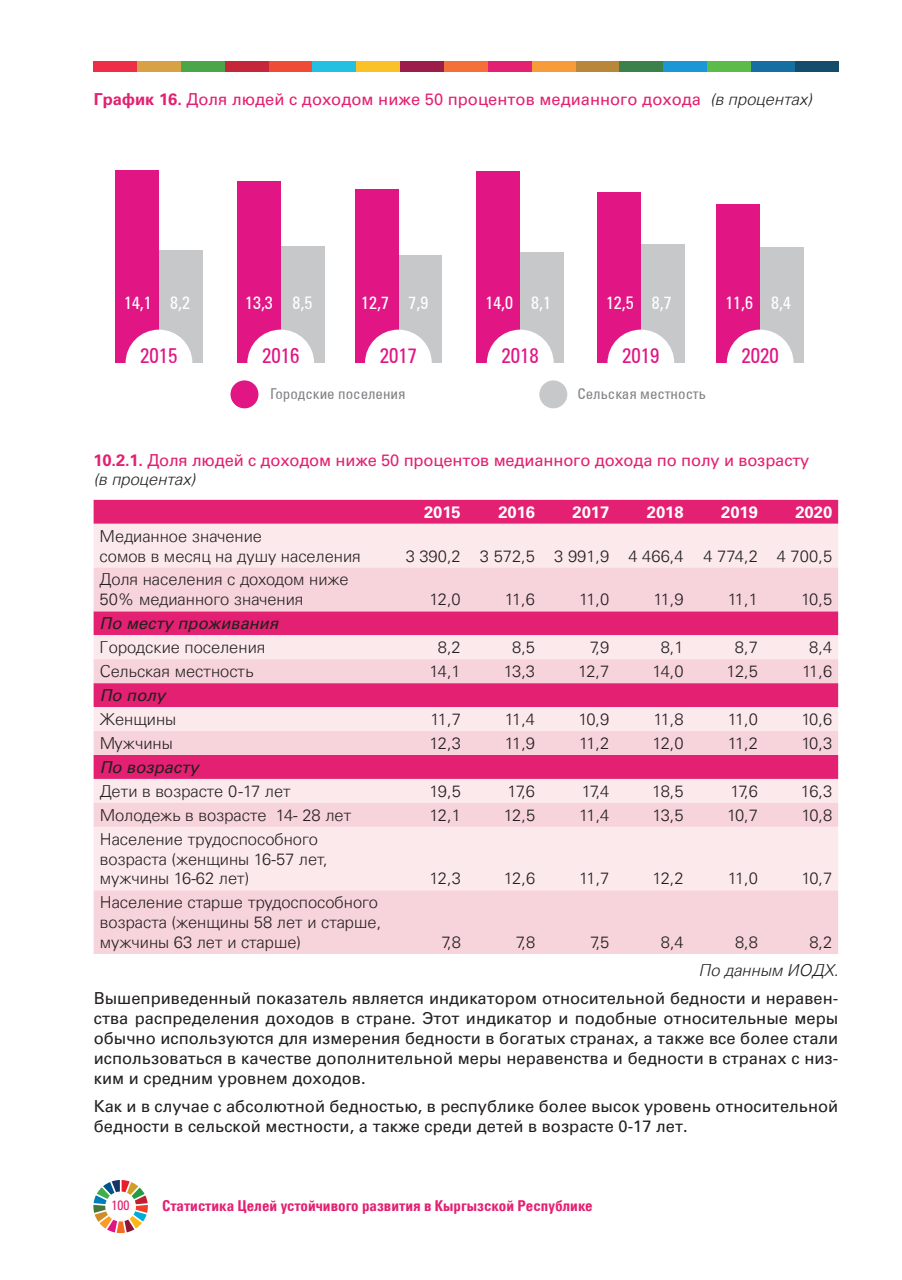
<style>
.page{position:relative;width:902px;height:1280px;background:#fff}
.page>*{position:absolute;margin:0;border:0;box-sizing:border-box;transform-origin:0 0}
.t1{font:condensed 21px "Univers LTCYR 57";color:#e11584}
.t2{font:condensed 17.85px "Univers LTCYR 57";color:#fff}
.t3{font:300 16.5px/19.8px "Univers LTCYR 45";color:#231f20}
.t4{font:16.5px/19.8px "Univers LTCYR 55 Roman";color:#231f20;text-align:justify}
.t5{font:16.5px "Univers LTCYR 55 Roman";letter-spacing:-.01em;color:#e32071}
.t6{font:italic 16.5px "Univers LTCYR 55";color:#231f20}
.t7{font:italic 300 16.5px "Univers LTCYR 45";color:#231f20}
.t8{font:700 16.5px "Univers LTCYR 65";color:#fff}
.t9{font:15px "Univers LTCYR 67 Bold Cond";color:#e32071}
.t10{font:condensed 15px "Univers LTCYR 57";color:#808285}
.t11{font:condensed 13.5px "Univers LTCYR 57";color:#e32071}
.s1{font-family:"Univers LTCYR 65";font-weight:700}
.s2{font-family:"Univers LTCYR 45";font-weight:300;font-style:italic;color:#231f20}
</style>
<div class="page">
<svg style="left:93px;top:1180px;width:55px;height:53px"></svg>
<div style="left:575px;top:62px;width:44px;height:10px;background:#b8873a"></div>
<div style="left:137px;top:62px;width:44px;height:10px;background:#d8a145"></div>
<div style="left:400px;top:62px;width:44px;height:10px;background:#9c1d49"></div>
<div style="left:268px;top:62px;width:44px;height:10px;background:#ef4c38"></div>
<div style="left:750px;top:62px;width:44px;height:10px;background:#166fa1"></div>
<div style="left:225px;top:62px;width:43px;height:10px;background:#c52639"></div>
<div style="left:488px;top:62px;width:43px;height:10px;background:#e32071"></div>
<div style="left:794px;top:62px;width:44px;height:10px;background:#154c6c"></div>
<div style="left:356px;top:62px;width:44px;height:10px;background:#fbc128"></div>
<div style="left:531px;top:62px;width:44px;height:10px;background:#f89b39"></div>
<div style="left:619px;top:62px;width:44px;height:10px;background:#3c814c"></div>
<div style="left:312px;top:62px;width:44px;height:10px;background:#24c0e2"></div>
<div style="left:663px;top:62px;width:44px;height:10px;background:#1a97d5"></div>
<div style="left:707px;top:62px;width:43px;height:10px;background:#5dbb4a"></div>
<div style="left:444px;top:62px;width:44px;height:10px;background:#f37139"></div>
<div style="left:181px;top:62px;width:44px;height:10px;background:#4ba549"></div>
<div style="left:93px;top:62px;width:44px;height:10px;background:#ee2d46"></div>
<div style="left:520px;top:252px;width:44px;height:111px;background:#c7c8ca"></div>
<div style="left:398px;top:255px;width:44px;height:108px;background:#c7c8ca"></div>
<div style="left:281px;top:247px;width:43px;height:116px;background:#c7c8ca"></div>
<div style="left:159px;top:251px;width:44px;height:112px;background:#c7c8ca"></div>
<div style="left:476px;top:172px;width:44px;height:191px;background:#e11584"></div>
<div style="left:354px;top:189px;width:44px;height:174px;background:#e11584"></div>
<div style="left:237px;top:181px;width:44px;height:182px;background:#e11584"></div>
<div style="left:115px;top:170px;width:44px;height:193px;background:#e11584"></div>
<div style="left:126px;top:330px;width:66px;height:66px;background:#fff;border-radius:50%"></div>
<div style="left:247px;top:330px;width:67px;height:66px;background:#fff;border-radius:50%"></div>
<div style="left:365px;top:330px;width:66px;height:66px;background:#fff;border-radius:50%"></div>
<div style="left:487px;top:330px;width:66px;height:66px;background:#fff;border-radius:50%"></div>
<div style="left:539px;top:380px;width:28px;height:28px;background:#c7c8ca;border-radius:50%"></div>
<div style="left:230px;top:380px;width:28px;height:28px;background:#e11584;border-radius:50%"></div>
<div style="left:640px;top:244px;width:44px;height:119px;background:#c7c8ca"></div>
<div style="left:597px;top:193px;width:43px;height:170px;background:#e11584"></div>
<div style="left:607px;top:330px;width:67px;height:66px;background:#fff;border-radius:50%"></div>
<div style="left:760px;top:247px;width:43px;height:116px;background:#c7c8ca"></div>
<div style="left:716px;top:204px;width:44px;height:159px;background:#e11584"></div>
<div style="left:726px;top:330px;width:67px;height:66px;background:#fff;border-radius:50%"></div>
<div style="left:94px;top:500px;width:744px;height:24px;background:#e32071"></div>
<div style="left:94px;top:524px;width:744px;height:43px;background:#fce9ec"></div>
<svg style="left:94px;top:567px;width:744px;height:387px;background:#f5bacd"></svg>
<p class="t5" style="left:94px;top:88px;width:719px"><span class="s1">График 16.</span> Доля людей с доходом ниже 50 процентов медианного дохода <span class="s2">(в процентах)</span></p>
<p class="t2" style="left:124px;top:291px;width:67px">14,1 8,2</p>
<p class="t2" style="left:245px;top:291px;width:69px">13,3 8,5</p>
<p class="t2" style="left:361px;top:291px;width:69px">12,7 7,9</p>
<p class="t2" style="left:485px;top:291px;width:67px">14,0 8,1</p>
<p class="t1" style="left:140px;top:342px;width:39px">2015</p>
<p class="t1" style="left:262px;top:342px;width:39px">2016</p>
<p class="t1" style="left:380px;top:342px;width:39px">2017</p>
<p class="t1" style="left:501px;top:342px;width:39px">2018</p>
<p class="t10" style="left:270px;top:385px;width:137px">Городские поселения</p>
<p class="t2" style="left:606px;top:291px;width:67px">12,5 8,7</p>
<p class="t1" style="left:622px;top:342px;width:39px">2019</p>
<p class="t10" style="left:577px;top:385px;width:130px">Сельская местность</p>
<p class="t2" style="left:725px;top:291px;width:67px">11,6 8,4</p>
<p class="t1" style="left:741px;top:342px;width:39px">2020</p>
<p class="t5" style="left:94px;top:448px;width:717px"><span class="s1">10.2.1.</span> Доля людей с доходом ниже 50 процентов медианного дохода по полу и возрасту</p>
<p class="t7" style="left:94px;top:469px;width:103px">(в процентах)</p>
<p class="t8" style="left:424px;top:500px;width:38px">2015</p>
<p class="t8" style="left:498px;top:500px;width:38px">2016</p>
<p class="t8" style="left:572px;top:500px;width:38px">2017</p>
<p class="t8" style="left:646px;top:500px;width:38px">2018</p>
<p class="t8" style="left:721px;top:500px;width:38px">2019</p>
<p class="t8" style="left:795px;top:500px;width:38px">2020</p>
<p class="t3" style="left:100px;top:526px;width:263px">Медианное значение<br>сомов в месяц на душу населения</p>
<p class="t3" style="left:405px;top:545px;width:428px">3 390,2 3 572,5 3 991,9 4 466,4 4 774,2 4 700,5</p>
<p class="t3" style="left:100px;top:569px;width:251px">Доля населения с доходом ниже<br>50% медианного значения</p>
<p class="t3" style="left:429px;top:589px;width:33px">12,0</p>
<p class="t3" style="left:505px;top:589px;width:32px">11,6</p>
<p class="t3" style="left:579px;top:589px;width:32px">11,0</p>
<p class="t3" style="left:653px;top:589px;width:32px">11,9</p>
<p class="t3" style="left:727px;top:589px;width:32px">11,1</p>
<p class="t3" style="left:801px;top:589px;width:32px">10,5</p>
<p class="t6" style="left:100px;top:612px;width:180px">По месту проживания</p>
<p class="t3" style="left:100px;top:637px;width:167px">Городские поселения</p>
<p class="t3" style="left:438px;top:637px;width:24px">8,2</p>
<p class="t3" style="left:512px;top:637px;width:24px">8,5</p>
<p class="t3" style="left:590px;top:637px;width:21px">7,9</p>
<p class="t3" style="left:660px;top:637px;width:24px">8,1</p>
<p class="t3" style="left:735px;top:637px;width:24px">8,7</p>
<p class="t3" style="left:809px;top:637px;width:24px">8,4</p>
<p class="t3" style="left:100px;top:661px;width:155px">Сельская местность</p>
<p class="t3" style="left:429px;top:661px;width:33px">14,1</p>
<p class="t3" style="left:503px;top:661px;width:33px">13,3</p>
<p class="t3" style="left:578px;top:661px;width:33px">12,7</p>
<p class="t3" style="left:652px;top:661px;width:33px">14,0</p>
<p class="t3" style="left:726px;top:661px;width:33px">12,5</p>
<p class="t3" style="left:801px;top:661px;width:32px">11,6</p>
<p class="t6" style="left:100px;top:684px;width:67px">По полу</p>
<p class="t3" style="left:100px;top:709px;width:78px">Женщины</p>
<p class="t3" style="left:430px;top:709px;width:32px">11,7</p>
<p class="t3" style="left:505px;top:709px;width:32px">11,4</p>
<p class="t3" style="left:578px;top:709px;width:32px">10,9</p>
<p class="t3" style="left:653px;top:709px;width:32px">11,8</p>
<p class="t3" style="left:727px;top:709px;width:32px">11,0</p>
<p class="t3" style="left:801px;top:709px;width:32px">10,6</p>
<p class="t3" style="left:100px;top:733px;width:74px">Мужчины</p>
<p class="t3" style="left:429px;top:733px;width:33px">12,3</p>
<p class="t3" style="left:505px;top:733px;width:32px">11,9</p>
<p class="t3" style="left:579px;top:733px;width:32px">11,2</p>
<p class="t3" style="left:652px;top:733px;width:33px">12,0</p>
<p class="t3" style="left:727px;top:733px;width:32px">11,2</p>
<p class="t3" style="left:801px;top:733px;width:32px">10,3</p>
<p class="t6" style="left:100px;top:756px;width:100px">По возрасту</p>
<p class="t3" style="left:100px;top:781px;width:193px">Дети в возрасте 0 -17 лет</p>
<p class="t3" style="left:429px;top:781px;width:33px">19,5</p>
<p class="t3" style="left:507px;top:781px;width:29px">17,6</p>
<p class="t3" style="left:582px;top:781px;width:29px">17,4</p>
<p class="t3" style="left:652px;top:781px;width:33px">18,5</p>
<p class="t3" style="left:730px;top:781px;width:29px">17,6</p>
<p class="t3" style="left:800px;top:781px;width:33px">16,3</p>
<p class="t3" style="left:100px;top:805px;width:253px">Молодежь в возрасте 14- 28 лет</p>
<p class="t3" style="left:429px;top:805px;width:33px">12,1</p>
<p class="t3" style="left:504px;top:805px;width:33px">12,5</p>
<p class="t3" style="left:579px;top:805px;width:32px">11,4</p>
<p class="t3" style="left:652px;top:805px;width:33px">13,5</p>
<p class="t3" style="left:727px;top:805px;width:32px">10,7</p>
<p class="t3" style="left:801px;top:805px;width:32px">10,8</p>
<p class="t3" style="left:100px;top:828px;width:229px">Население трудоспособного возраста (женщины 16-57 лет, мужчины 16-62 лет)</p>
<p class="t3" style="left:429px;top:868px;width:33px">12,3</p>
<p class="t3" style="left:504px;top:868px;width:33px">12,6</p>
<p class="t3" style="left:579px;top:868px;width:32px">11,7</p>
<p class="t3" style="left:652px;top:868px;width:33px">12,2</p>
<p class="t3" style="left:727px;top:868px;width:32px">11,0</p>
<p class="t3" style="left:801px;top:868px;width:32px">10,7</p>
<p class="t3" style="left:100px;top:892px;width:283px">Население старше трудоспособного возраста (женщины 58 лет и старше, мужчины 63 лет и старше)</p>
<p class="t3" style="left:441px;top:932px;width:21px">7,8</p>
<p class="t3" style="left:515px;top:932px;width:21px">7,8</p>
<p class="t3" style="left:590px;top:932px;width:21px">7,5</p>
<p class="t3" style="left:660px;top:932px;width:24px">8,4</p>
<p class="t3" style="left:735px;top:932px;width:24px">8,8</p>
<p class="t3" style="left:809px;top:932px;width:24px">8,2</p>
<p class="t7" style="left:698px;top:960px;width:141px">По данным ИОДХ.</p>
<p class="t4" style="left:94px;top:988px;width:746px">Вышеприведенный показатель является индикатором относительной бедности и неравен&shy;ства распределения доходов в стране. Этот индикатор и подобные относительные меры обычно используются для измерения бедности в богатых странах, а также все более стали использоваться в качестве дополнительной меры неравенства и бедности в странах с низ&shy;ким и средним уровнем доходов.</p>
<p class="t4" style="left:94px;top:1095px;width:746px">Как и в случае с абсолютной бедностью, в республике более высок уровень относительной бедности в сельской местности, а также среди детей в возрасте 0-17 лет.</p>
<p class="t11" style="left:112px;top:1197px;width:19px">100</p>
<p class="t9" style="left:162px;top:1197px;width:432px">Статистика Целей устойчивого развития в Кыргызской Республике</p>
</div>
